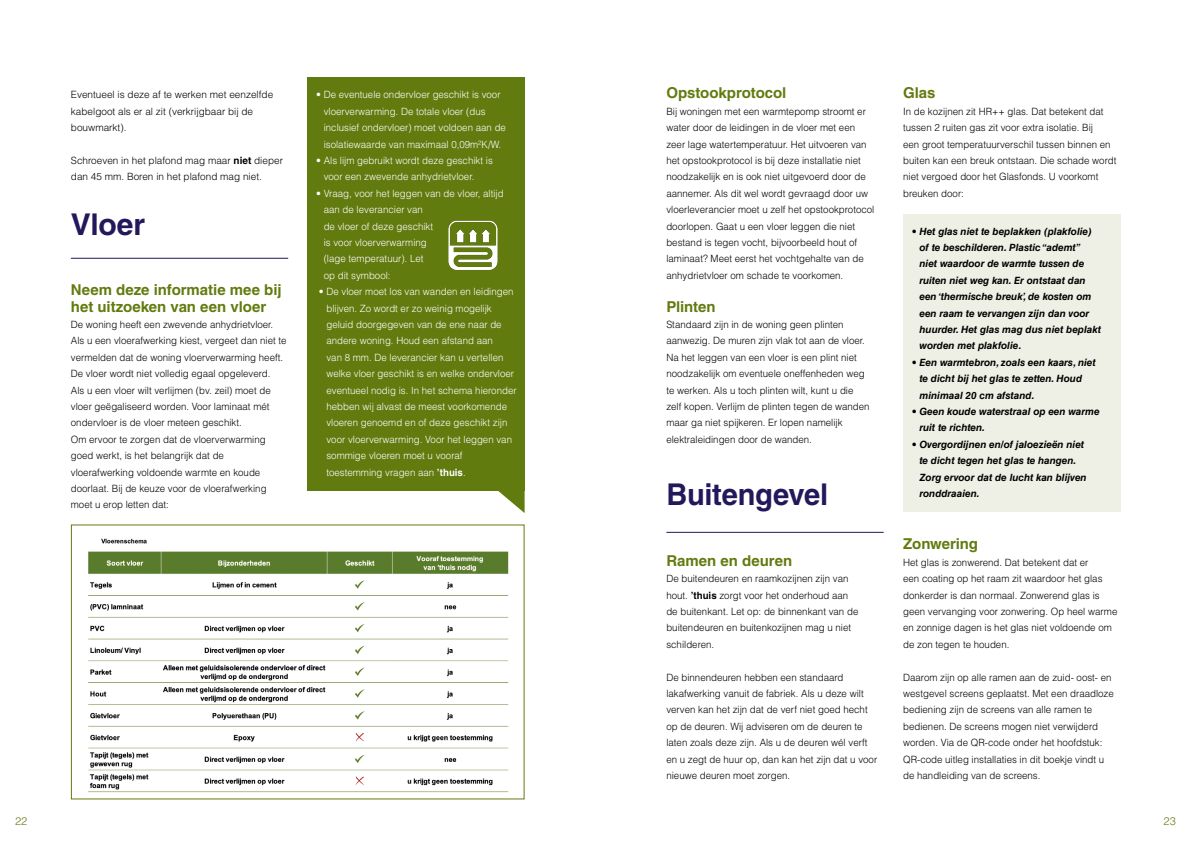
<style>
.page{position:relative;width:1191px;height:842px;background:#fff}
.page>*{position:absolute;margin:0;border:0;box-sizing:border-box;transform-origin:0 0}
.t1{font:700 30px "Helvetica LT Std";letter-spacing:-.01em;color:#23185b}
.t2{font:700 15px/16.4px "Helvetica LT Std";letter-spacing:-.005em;color:#627b0f}
.t3{font:300 11px "Helvetica LT Std";color:#627b0f}
.t4{font:300 10px/16.4px "Helvetica LT Std";color:#000}
.t5{font:300 10px/16.4px "Helvetica LT Std";color:#fff}
.t6{font:italic 700 10px/16.4px "Helvetica LT Std";color:#000}
.s1{font-weight:700}
</style>
<div class="page">
<svg style="left:498px;top:491px;width:26px;height:22px"></svg>
<div style="left:307px;top:77px;width:217px;height:414px;background:#627b0f"></div>
<div style="left:903px;top:214px;width:217px;height:298px;background:#eef0e5"></div>
<hr style="left:666px;top:532px;width:217px;height:1px;background:#23185b">
<hr style="left:71px;top:258px;width:217px;height:1px;background:#23185b">
<img style="left:448px;top:220px;width:50px;height:50px">
<img style="left:88px;top:538px;width:421px;height:255px">
<p class="t4" style="left:71px;top:87px;width:204px">Eventueel is deze af te werken met eenzelfde kabelgoot als er al zit (verkrijgbaar bij de bouwmarkt).</p>
<p class="t4" style="left:71px;top:152px;width:214px">Schroeven in het plafond mag maar <span class="s1">niet</span> dieper dan 45 mm. Boren in het plafond mag niet.</p>
<h1 class="t1" style="left:71px;top:206px;width:76px">Vloer</h1>
<h2 class="t2" style="left:71px;top:281px;width:212px">Neem deze informatie mee bij het uitzoeken van een vloer</h2>
<p class="t4" style="left:71px;top:316px;width:217px">De woning heeft een zwevende anhydrietvloer.<br>Als u een vloerafwerking kiest, vergeet dan niet te vermelden dat de woning vloerverwarming heeft.<br>De vloer wordt niet volledig egaal opgeleverd.<br>Als u een vloer wilt verlijmen (bv. zeil) moet de vloer geëgaliseerd worden. Voor laminaat mét ondervloer is de vloer meteen geschikt.<br>Om ervoor te zorgen dat de vloerverwarming goed werkt, is het belangrijk dat de vloerafwerking voldoende warmte en koude doorlaat. Bij de keuze voor de vloerafwerking moet u erop letten dat:</p>
<p class="t5" style="left:324px;top:87px;width:184px;text-indent:-8px">• De eventuele ondervloer geschikt is voor vloerverwarming. De totale vloer (dus inclusief ondervloer) moet voldoen aan de isolatiewaarde van maximaal 0,09m²K/W.</p>
<p class="t5" style="left:324px;top:152px;width:171px;text-indent:-8px">• Als lijm gebruikt wordt deze geschikt is voor een zwevende anhydrietvloer.</p>
<p class="t5" style="left:324px;top:185px;width:181px;text-indent:-8px">• Vraag, voor het leggen van de vloer, altijd aan de leverancier van<br>de vloer of deze geschikt<br>is voor vloerverwarming<br>(lage temperatuur). Let<br>op dit symbool:</p>
<p class="t5" style="left:326px;top:283px;width:192px;text-indent:-8px">• De vloer moet los van wanden en leidingen blijven. Zo wordt er zo weinig mogelijk geluid doorgegeven van de ene naar de andere woning. Houd een afstand aan<br>van 8 mm. De leverancier kan u vertellen welke vloer geschikt is en welke ondervloer eventueel nodig is. In het schema hieronder hebben wij alvast de meest voorkomende vloeren genoemd en of deze geschikt zijn voor vloerverwarming. Voor het leggen van sommige vloeren moet u vooraf toestemming vragen aan <span class="s1">’thuis</span>.</p>
<h2 class="t2" style="left:666px;top:85px;width:122px">Opstookprotocol</h2>
<p class="t4" style="left:666px;top:103px;width:209px">Bij woningen met een warmtepomp stroomt er water door de leidingen in de vloer met een zeer lage watertemperatuur. Het uitvoeren van het opstookprotocol is bij deze installatie niet noodzakelijk en is ook niet uitgevoerd door de aannemer. Als dit wel wordt gevraagd door uw vloerleverancier moet u zelf het opstookprotocol doorlopen. Gaat u een vloer leggen die niet bestand is tegen vocht, bijvoorbeeld hout of laminaat? Meet eerst het vochtgehalte van de anhydrietvloer om schade te voorkomen.</p>
<h2 class="t2" style="left:666px;top:298px;width:51px">Plinten</h2>
<p class="t4" style="left:666px;top:316px;width:205px">Standaard zijn in de woning geen plinten aanwezig. De muren zijn vlak tot aan de vloer.<br>Na het leggen van een vloer is een plint niet noodzakelijk om eventuele oneffenheden weg te werken. Als u toch plinten wilt, kunt u die zelf kopen. Verlijm de plinten tegen de wanden maar ga niet spijkeren. Er lopen namelijk elektraleidingen door de wanden.</p>
<h1 class="t1" style="left:666px;top:476px;width:163px">Buitengevel</h1>
<h2 class="t2" style="left:666px;top:552px;width:127px">Ramen en deuren</h2>
<p class="t4" style="left:666px;top:570px;width:193px">De buitendeuren en raamkozijnen zijn van hout. <span class="s1">’thuis</span> zorgt voor het onderhoud aan de buitenkant. Let op: de binnenkant van de buitendeuren en buitenkozijnen mag u niet schilderen.</p>
<p class="t4" style="left:666px;top:669px;width:212px">De binnendeuren hebben een standaard lakafwerking vanuit de fabriek. Als u deze wilt verven kan het zijn dat de verf niet goed hecht op de deuren. Wij adviseren om de deuren te laten zoals deze zijn. Als u de deuren wél verft en u zegt de huur op, dan kan het zijn dat u voor nieuwe deuren moet zorgen.</p>
<h2 class="t2" style="left:903px;top:85px;width:34px">Glas</h2>
<p class="t4" style="left:903px;top:103px;width:215px">In de kozijnen zit HR++ glas. Dat betekent dat tussen 2 ruiten gas zit voor extra isolatie. Bij<br>een groot temperatuurverschil tussen binnen en buiten kan een breuk ontstaan. Die schade wordt niet vergoed door het Glasfonds. U voorkomt breuken door:</p>
<p class="t6" style="left:919px;top:223px;width:183px;text-indent:-8px">• Het glas niet te beplakken (plakfolie) of te beschilderen. Plastic “ademt”<br>niet waardoor de warmte tussen de ruiten niet weg kan. Er ontstaat dan een ‘thermische breuk’, de kosten om een raam te vervangen zijn dan voor huurder. Het glas mag dus niet beplakt worden met plakfolie.</p>
<p class="t6" style="left:919px;top:354px;width:178px;text-indent:-8px">• Een warmtebron, zoals een kaars, niet te dicht bij het glas te zetten. Houd minimaal 20 cm afstand.</p>
<p class="t6" style="left:919px;top:403px;width:182px;text-indent:-8px">• Geen koude waterstraal op een warme ruit te richten.</p>
<p class="t6" style="left:919px;top:436px;width:169px;text-indent:-8px">• Overgordijnen en/of jaloezieën niet te dicht tegen het glas te hangen.<br>Zorg ervoor dat de lucht kan blijven ronddraaien.</p>
<h2 class="t2" style="left:903px;top:536px;width:76px">Zonwering</h2>
<p class="t4" style="left:903px;top:554px;width:216px">Het glas is zonwerend. Dat betekent dat er<br>een coating op het raam zit waardoor het glas donkerder is dan normaal. Zonwerend glas is geen vervanging voor zonwering. Op heel warme en zonnige dagen is het glas niet voldoende om de zon tegen te houden.</p>
<p class="t4" style="left:903px;top:669px;width:212px">Daarom zijn op alle ramen aan de zuid- oost- en westgevel screens geplaatst. Met een draadloze bediening zijn de screens van alle ramen te bedienen. De screens mogen niet verwijderd worden. Via de QR-code onder het hoofdstuk:<br>QR-code uitleg installaties in dit boekje vindt u de handleiding van de screens.</p>
<p class="t3" style="left:15px;top:814px;width:14px">22</p>
<p class="t3" style="left:1163px;top:814px;width:14px">23</p>
</div>
